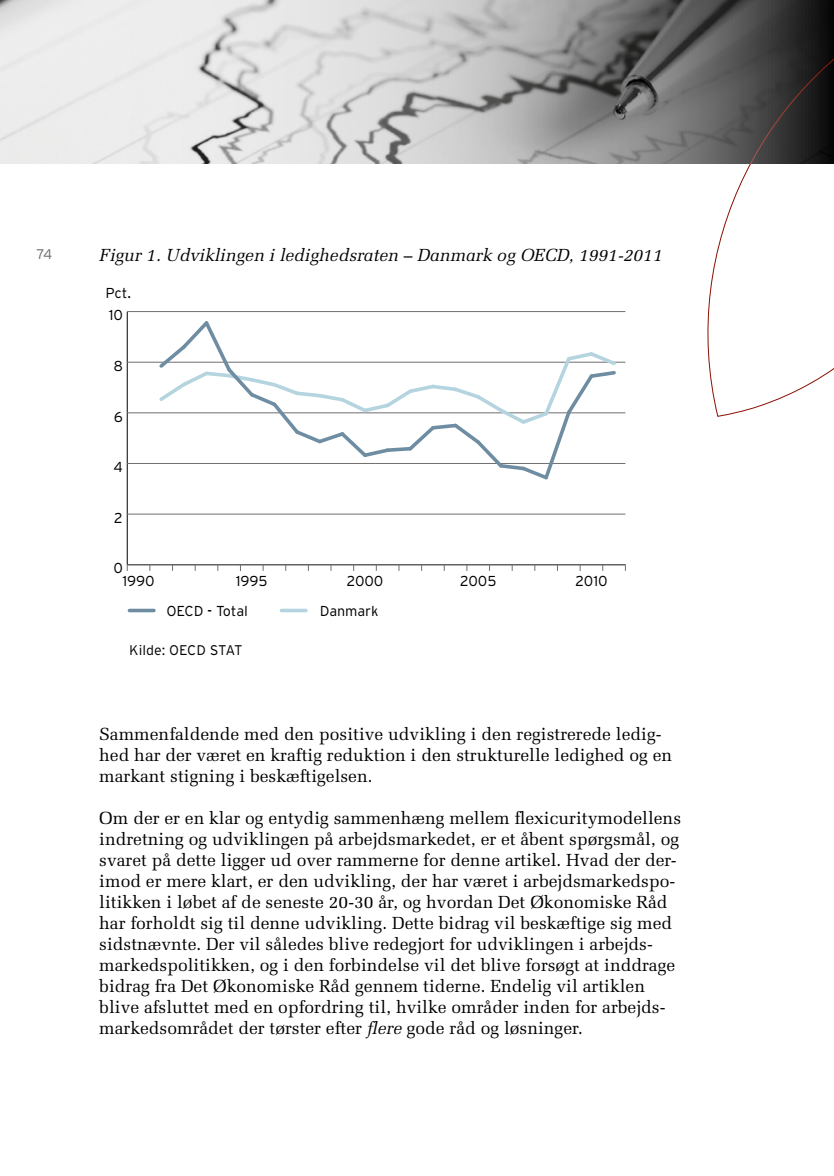
<style>
.page{position:relative;width:834px;height:1176px;background:#fff}
.page>*{position:absolute;margin:0;border:0;box-sizing:border-box;transform-origin:0 0}
.t1{font:17.5px/21px "Melior";color:#000}
.t2{font:italic 17.5px "Melior";color:#000}
.t3{font:300 14.35px "Interstate";letter-spacing:-.01em;color:#000}
.t4{font:300 14px "Interstate";color:#000}
.t5{font:300 14px "Interstate";color:#706f6f}
.s1{font-style:italic}
</style>
<div class="page">
<hr style="left:127px;top:311px;width:1px;height:254px;background:#000">
<hr style="left:127px;top:564px;width:498px;height:1px;background:#706f6f">
<hr style="left:127px;top:514px;width:498px;height:1px;background:#706f6f">
<hr style="left:127px;top:463px;width:498px;height:1px;background:#706f6f">
<hr style="left:127px;top:412px;width:498px;height:1px;background:#706f6f">
<hr style="left:127px;top:362px;width:498px;height:1px;background:#706f6f">
<hr style="left:127px;top:311px;width:498px;height:1px;background:#706f6f">
<hr style="left:281px;top:609px;width:25px;height:3px;background:#b4d4df">
<hr style="left:129px;top:609px;width:25px;height:3px;background:#6e8da2">
<svg style="left:156px;top:321px;width:462px;height:159px"></svg>
<svg style="left:707px;top:164px;width:126px;height:253px"></svg>
<img style="left:0;top:0;width:833px;height:164px">
<p class="t5" style="left:37px;top:247px;width:17px">74</p>
<p class="t2" style="left:99px;top:245px;width:564px">Figur 1. Udviklingen i ledighedsraten – Danmark og OECD, 1991-2011</p>
<p class="t3" style="left:106px;top:285px;width:27px">Pct.</p>
<p class="t3" style="left:109px;top:307px;width:16px">10</p>
<p class="t3" style="left:113px;top:358px;width:11px">8</p>
<p class="t3" style="left:114px;top:408px;width:11px">6</p>
<p class="t3" style="left:113px;top:459px;width:11px">4</p>
<p class="t3" style="left:114px;top:510px;width:11px">2</p>
<p class="t3" style="left:113px;top:560px;width:11px">0</p>
<p class="t3" style="left:122px;top:573px;width:34px">1990</p>
<p class="t3" style="left:236px;top:573px;width:33px">1995</p>
<p class="t3" style="left:346px;top:573px;width:38px">2000</p>
<p class="t3" style="left:460px;top:573px;width:38px">2005</p>
<p class="t3" style="left:575px;top:573px;width:34px">2010</p>
<p class="t3" style="left:166px;top:602px;width:83px">OECD - Total</p>
<p class="t3" style="left:320px;top:602px;width:60px">Danmark</p>
<p class="t4" style="left:129px;top:642px;width:115px">Kilde: OECD STAT</p>
<p class="t1" style="left:99px;top:723px;width:574px">Sammenfaldende med den positive udvikling i den registrerede ledig&shy;hed har der været en kraftig reduktion i den strukturelle ledighed og en markant stigning i beskæftigelsen.</p>
<p class="t1" style="left:99px;top:807px;width:583px">Om der er en klar og entydig sammenhæng mellem flexicuritymodellens indretning og udviklingen på arbejdsmarkedet, er et åbent spørgsmål, og svaret på dette ligger ud over rammerne for denne artikel. Hvad der der&shy;imod er mere klart, er den udvikling, der har været i arbejdsmarkedspo&shy;litikken i løbet af de seneste 20-30 år, og hvordan Det Økonomiske Råd har forholdt sig til denne udvikling. Dette bidrag vil beskæftige sig med sidstnævnte. Der vil således blive redegjort for udviklingen i arbejds&shy;markedspolitikken, og i den forbindelse vil det blive forsøgt at inddrage bidrag fra Det Økonomiske Råd gennem tiderne. Endelig vil artiklen blive afsluttet med en opfordring til, hvilke områder inden for arbejds&shy;markedsområdet der tørster efter <span class="s1">flere</span> gode råd og løsninger.</p>
</div>
